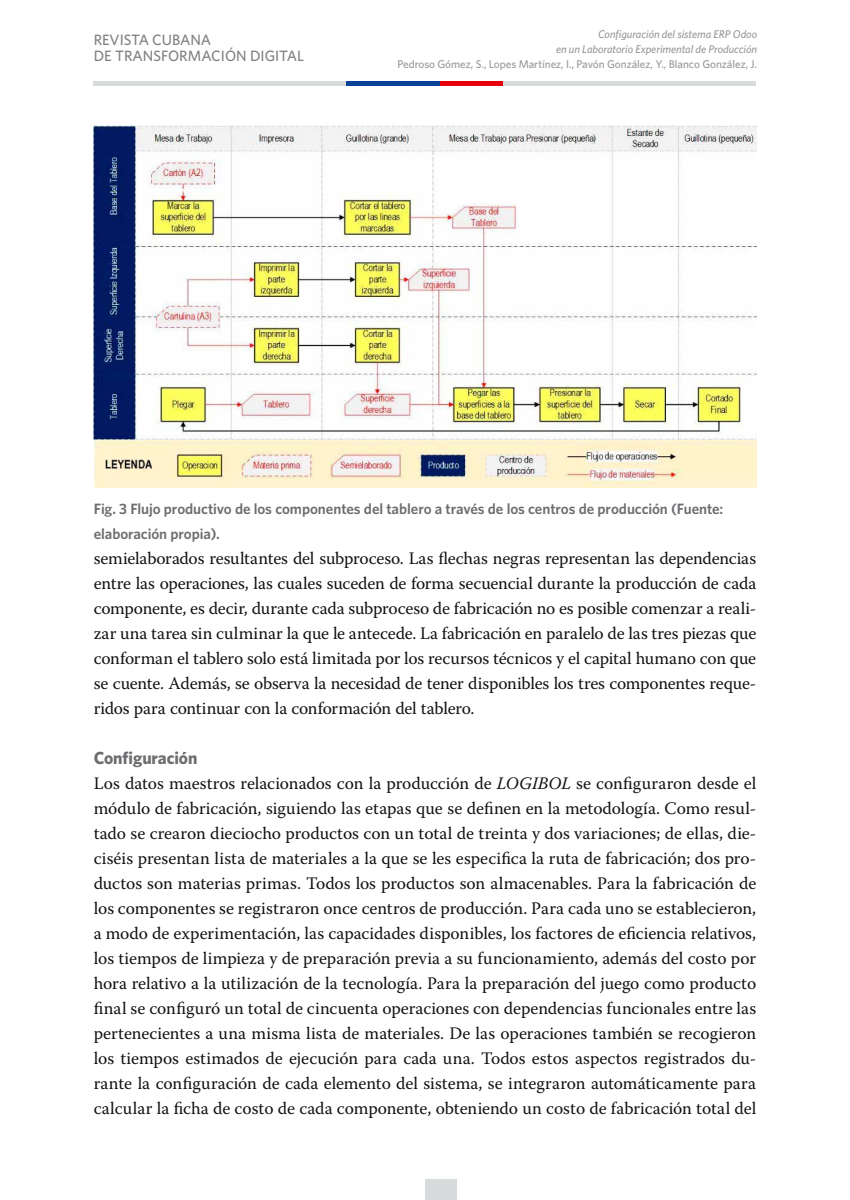
<style>
.page{position:relative;width:850px;height:1200px;background:#fff}
.page>*{position:absolute;margin:0;border:0;box-sizing:border-box;transform-origin:0 0}
.t1{font:17.5px/25px "Warnock Pro";letter-spacing:-.01em;color:#131313;text-align:justify}
.t2{font:700 17.5px "Whitney";letter-spacing:-.005em;color:#6d6c70}
.t3{font:600 15px/25px "Whitney";letter-spacing:-.005em;color:#6d6c70}
.t4{font:500 15px/16.2px "Whitney";color:#818084}
.t5{font:italic 500 11.25px/15px "Whitney";letter-spacing:-.005em;color:#98989c;text-align:right}
.t6{font:500 11.25px "Whitney";letter-spacing:-.005em;color:#98989c}
.s1{font-style:italic}
</style>
<div class="page">
<div style="left:94px;top:81px;width:662px;height:5px;background:#d8dbdc"></div>
<div style="left:425px;top:1179px;width:31px;height:21px;background:#d8dbdc"></div>
<div style="left:409px;top:81px;width:32px;height:5px;background:#064398"></div>
<div style="left:378px;top:81px;width:31px;height:5px;background:#064398"></div>
<div style="left:472px;top:81px;width:31px;height:5px;background:#e60005"></div>
<div style="left:347px;top:81px;width:31px;height:5px;background:#064398"></div>
<div style="left:441px;top:81px;width:31px;height:5px;background:#e60005"></div>
<img style="left:94px;top:125px;width:662px;height:363px">
<p class="t4" style="left:94px;top:31px;width:212px">revista cubana<br>de transformación digital</p>
<p class="t5" style="left:556px;top:27px;width:203px">Configuración del sistema erp Odoo<br>en un Laboratorio Experimental de Producción</p>
<p class="t6" style="left:398px;top:58px;width:361px">Pedroso Gómez, S., Lopes Martínez, I ., Pavón González, Y., Blanco González, J.</p>
<p class="t3" style="left:94px;top:496px;width:631px">Fig. 3 Flujo productivo de los componentes del tablero a través de los centros de producción (Fuente: elaboración propia).</p>
<p class="t1" style="left:94px;top:545px;width:664px">semielaborados resultantes del subproceso. Las flechas negras representan las dependencias entre las operaciones, las cuales suceden de forma secuencial durante la producción de cada componente, es decir, durante cada subproceso de fabricación no es posible comenzar a reali&shy;zar una tarea sin culminar la que le antecede. La fabricación en paralelo de las tres piezas que conforman el tablero solo está limitada por los recursos técnicos y el capital humano con que se cuente. Además, se observa la necesidad de tener disponibles los tres componentes reque&shy;ridos para continuar con la conformación del tablero.</p>
<p class="t2" style="left:94px;top:747px;width:105px">Configuración</p>
<p class="t1" style="left:94px;top:770px;width:664px">Los datos maestros relacionados con la producción de <span class="s1">LOGIBOL</span> se configuraron desde el módulo de fabricación, siguiendo las etapas que se definen en la metodología. Como resul&shy;tado se crearon dieciocho productos con un total de treinta y dos variaciones; de ellas, die&shy;ciséis presentan lista de materiales a la que se les especifica la ruta de fabricación; dos pro&shy;ductos son materias primas. Todos los productos son almacenables. Para la fabricación de los componentes se registraron once centros de producción. Para cada uno se establecieron, a modo de experimentación, las capacidades disponibles, los factores de eficiencia relativos, los tiempos de limpieza y de preparación previa a su funcionamiento, además del costo por hora relativo a la utilización de la tecnología. Para la preparación del juego como producto final se configuró un total de cincuenta operaciones con dependencias funcionales entre las pertenecientes a una misma lista de materiales. De las operaciones también se recogieron los tiempos estimados de ejecución para cada una. Todos estos aspectos registrados du&shy;rante la configuración de cada elemento del sistema, se integraron automáticamente para calcular la ficha de costo de cada componente, obteniendo un costo de fabricación total del</p>
</div>
